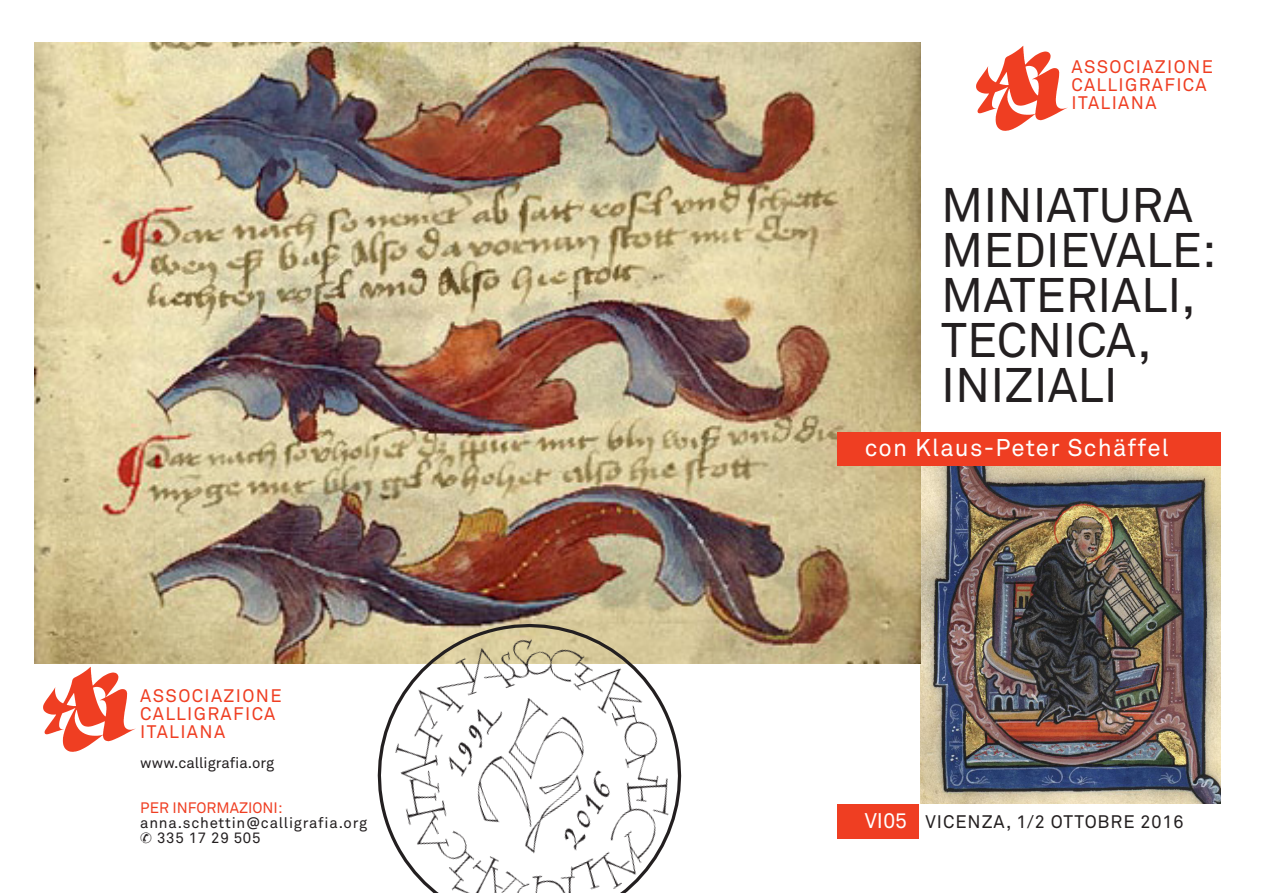
<style>
.page{position:relative;width:1263px;height:893px;background:#fff}
.page>*{position:absolute;margin:0;border:0;box-sizing:border-box;transform-origin:0 0}
.t1{font:48px "Akkurat";color:#231f20}
.t2{font:24px "Akkurat";letter-spacing:.05em;color:#fff}
.t3{font:18px "Akkurat";letter-spacing:.075em;color:#ef3e22}
.t4{font:18px "Akkurat";letter-spacing:.05em;color:#231f20}
.t5{font:15px "Akkurat";letter-spacing:.05em;color:#231f20}
.t6{font:15px "Akkurat";color:#231f20}
.t7{font:15px "Akkurat";color:#ef3e22}
.s1{font-size:21px;color:#fff}
</style>
<div class="page">
<img style="left:921px;top:466px;width:299px;height:338px">
<img style="left:34px;top:43px;width:887px;height:620px">
<div style="left:837px;top:804px;width:82px;height:35px;background:#ef3e22"></div>
<img style="left:976px;top:45px;width:91px;height:86px">
<img style="left:43px;top:666px;width:92px;height:86px">
<div style="left:837px;top:432px;width:383px;height:34px;background:#ef3e22"></div>
<img style="left:343px;top:590px;width:373px;height:303px">
<p class="t3" style="left:140px;top:685px;width:143px">ASSOCIAZIONE</p>
<p class="t3" style="left:140px;top:703px;width:136px">CALLIGRAFICA</p>
<p class="t3" style="left:140px;top:721px;width:86px">ITALIANA</p>
<p class="t6" style="left:140px;top:754px;width:135px">www.calligrafia.org</p>
<p class="t7" style="left:140px;top:799px;width:144px">PER INFORMAZIONI:</p>
<p class="t5" style="left:140px;top:814px;width:228px">anna.schettin@calligrafia.org</p>
<p class="t5" style="left:140px;top:829px;width:122px">✆ 335 17 29 505</p>
<p class="t3" style="left:1071px;top:56px;width:143px">ASSOCIAZIONE</p>
<p class="t3" style="left:1071px;top:74px;width:136px">CALLIGRAFICA</p>
<p class="t3" style="left:1071px;top:92px;width:86px">ITALIANA</p>
<p class="t1" style="left:941px;top:177px;width:253px">MINIATURA</p>
<p class="t1" style="left:941px;top:222px;width:277px">MEDIEVALE:</p>
<p class="t1" style="left:941px;top:267px;width:256px">MATERIALI,</p>
<p class="t1" style="left:941px;top:312px;width:212px">TECNICA,</p>
<p class="t1" style="left:941px;top:357px;width:178px">INIZIALI</p>
<p class="t2" style="left:865px;top:433px;width:306px">con Klaus-Peter Schäffel</p>
<p class="t4" style="left:865px;top:811px;width:320px"><span class="s1">VI05</span> VICENZA, 1/2 OTTOBRE 2016</p>
</div>
